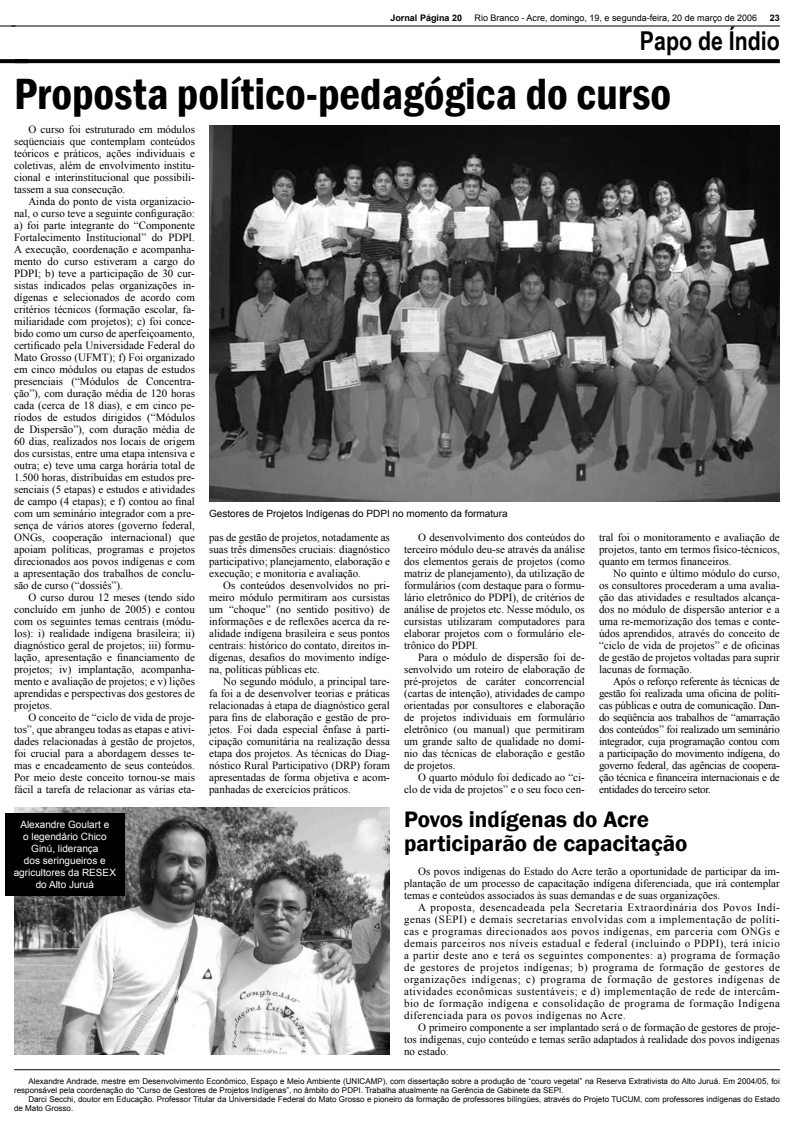
<style>
.page{position:relative;width:794px;height:1134px;background:#fff}
.page>*{position:absolute;margin:0;border:0;box-sizing:border-box;transform-origin:0 0}
.t1{font:600 condensed 45px "Franklin Gothic";color:#000}
.t2{font:700 26px "Arial Narrow";color:#000}
.t3{font:600 23px/24px "Franklin Gothic";color:#000}
.t4{font:11px/12px "Times New Roman";color:#000;text-align:justify}
.t5{font:10px "Arial";color:#fff}
.t6{font:10px "Arial";color:#000}
.t7{font:9px "Arial";color:#000}
.t8{font:700 9px "Arial";color:#000}
.t9{font:8px "Arial";color:#000}
</style>
<div class="page">
<img style="left:15px;top:808px;width:374px;height:247px">
<svg style="left:0;top:59px;width:15px;height:4px"></svg>
<hr style="left:11px;top:26px;width:769px;height:1px;background:#000">
<svg style="left:15px;top:59px;width:765px;height:4px;background:#090909"></svg>
<hr style="left:14px;top:1069px;width:766px;height:1px;background:#000">
<img style="left:210px;top:125px;width:569px;height:376px">
<div style="left:5px;top:813px;width:120px;height:83px;background:#000"></div>
<p class="t8" style="left:390px;top:12px;width:73px">Jornal Página 20</p>
<p class="t7" style="left:474px;top:12px;width:284px">Rio Branco - Acre, domingo, 19, e segunda-feira, 20 de março de 2006</p>
<p class="t8" style="left:770px;top:12px;width:12px">23</p>
<h2 class="t2" style="left:640px;top:22px;width:141px">Papo de Índio</h2>
<h1 class="t1" style="left:14px;top:64px;width:658px">Proposta político-pedagógica do curso</h1>
<p class="t4" style="left:14px;top:123px;width:182px;text-indent:14px">O curso foi estruturado em módulos seqüenciais que contemplam conteúdos teóricos e práticos, ações individuais e coletivas, além de envolvimento institu&shy;cional e interinstitucional que possibili&shy;tassem a sua consecução.</p>
<p class="t4" style="left:14px;top:195px;width:182px;text-indent:14px">Ainda do ponto de vista organizacio&shy;nal, o curso teve a seguinte configuração: a) foi parte integrante do “Componente Fortalecimento Institucional” do PDPI.<br>A execução, coordenação e acompanha&shy;mento do curso estiveram a cargo do PDPI; b) teve a participação de 30 cur&shy;sistas indicados pelas organizações in&shy;dígenas e selecionados de acordo com critérios técnicos (formação escolar, fa&shy;miliaridade com projetos); c) foi conce&shy;bido como um curso de aperfeiçoamento, certificado pela Universidade Federal do Mato Grosso (UFMT); f) Foi organizado em cinco módulos ou etapas de estudos presenciais (“Módulos de Concentra&shy;ção”), com duração média de 120 horas cada (cerca de 18 dias), e em cinco pe&shy;ríodos de estudos dirigidos (“Módulos de Dispersão”), com duração média de 60 dias, realizados nos locais de origem dos cursistas, entre uma etapa intensiva e outra; e) teve uma carga horária total de 1.500 horas, distribuídas em estudos pre&shy;senciais (5 etapas) e estudos e atividades de campo (4 etapas); e f) contou ao final com um seminário integrador com a pre&shy;sença de vários atores (governo federal, ONGs, cooperação internacional) que apoiam políticas, programas e projetos direcionados aos povos indígenas e com a apresentação dos trabalhos de conclu&shy;são de curso (“dossiês”).</p>
<p class="t4" style="left:14px;top:591px;width:182px;text-indent:14px">O curso durou 12 meses (tendo sido concluído em junho de 2005) e contou com os seguintes temas centrais (módu&shy;los): i) realidade indígena brasileira; ii) diagnóstico geral de projetos; iii) formu&shy;lação, apresentação e financiamento de projetos; iv) implantação, acompanha&shy;mento e avaliação de projetos; e v) lições aprendidas e perspectivas dos gestores de projetos.</p>
<p class="t4" style="left:14px;top:711px;width:182px;text-indent:14px">O conceito de “ciclo de vida de proje&shy;tos”, que abrangeu todas as etapas e ativi&shy;dades relacionadas à gestão de projetos, foi crucial para a abordagem desses te&shy;mas e encadeamento de seus conteúdos.<br>Por meio deste conceito tornou-se mais fácil a tarefa de relacionar as várias eta-</p>
<p class="t5" style="left:20px;top:818px;width:90px">Alexandre Goulart e</p>
<p class="t5" style="left:23px;top:830px;width:85px">o legendário Chico</p>
<p class="t5" style="left:31px;top:842px;width:69px">Ginú, liderança</p>
<p class="t5" style="left:24px;top:854px;width:83px">dos seringueiros e</p>
<p class="t5" style="left:14px;top:866px;width:97px">agricultores da RESEX</p>
<p class="t5" style="left:36px;top:878px;width:60px">do Alto Juruá</p>
<p class="t6" style="left:209px;top:507px;width:300px">Gestores de Projetos I ndígenas do PDPI no momento da formatura</p>
<p class="t4" style="left:209px;top:531px;width:182px">pas de gestão de projetos, notadamente as suas três dimensões cruciais: diagnóstico participativo; planejamento, elaboração e execução; e monitoria e avaliação.</p>
<p class="t4" style="left:209px;top:579px;width:182px;text-indent:14px">Os conteúdos desenvolvidos no pri&shy;meiro módulo permitiram aos cursistas um “choque” (no sentido positivo) de informações e de reflexões acerca da re&shy;alidade indígena brasileira e seus pontos centrais: histórico do contato, direitos in&shy;dígenas, desafios do movimento indíge&shy;na, políticas públicas etc.</p>
<p class="t4" style="left:209px;top:675px;width:182px;text-indent:14px">No segundo módulo, a principal tare&shy;fa foi a de desenvolver teorias e práticas relacionadas à etapa de diagnóstico geral para fins de elaboração e gestão de pro&shy;jetos. Foi dada especial ênfase à parti&shy;cipação comunitária na realização dessa etapa dos projetos. As técnicas do Diag&shy;nóstico Rural Participativo (DRP) foram apresentadas de forma objetiva e acom&shy;panhadas de exercícios práticos.</p>
<p class="t4" style="left:404px;top:531px;width:182px;text-indent:14px">O desenvolvimento dos conteúdos do terceiro módulo deu-se através da análise dos elementos gerais de projetos (como matriz de planejamento), da utilização de formulários (com destaque para o formu&shy;lário eletrônico do PDPI), de critérios de análise de projetos etc. Nesse módulo, os cursistas utilizaram computadores para elaborar projetos com o formulário ele&shy;trônico do PDPI.</p>
<p class="t4" style="left:404px;top:651px;width:182px;text-indent:14px">Para o módulo de dispersão foi de&shy;senvolvido um roteiro de elaboração de pré-projetos de caráter concorrencial (cartas de intenção), atividades de campo orientadas por consultores e elaboração de projetos individuais em formulário eletrônico (ou manual) que permitiram um grande salto de qualidade no domí&shy;nio das técnicas de elaboração e gestão de projetos.</p>
<p class="t4" style="left:404px;top:771px;width:182px;text-align:right">O quarto módulo foi dedicado ao “ci&shy;clo de vida de projetos” e o seu foco cen-</p>
<p class="t4" style="left:599px;top:531px;width:182px">tral foi o monitoramento e avaliação de projetos, tanto em termos físico-técnicos, quanto em termos financeiros.</p>
<p class="t4" style="left:599px;top:567px;width:182px;text-indent:14px">No quinto e último módulo do curso, os consultores procederam a uma avalia&shy;ção das atividades e resultados alcança&shy;dos no módulo de dispersão anterior e a uma re-memorização dos temas e conte&shy;údos aprendidos, através do conceito de “ciclo de vida de projetos” e de oficinas de gestão de projetos voltadas para suprir lacunas de formação.</p>
<p class="t4" style="left:599px;top:675px;width:182px;text-indent:14px">Após o reforço referente às técnicas de gestão foi realizada uma oficina de políti&shy;cas públicas e outra de comunicação. Dan&shy;do seqüência aos trabalhos de “amarração dos conteúdos” foi realizado um seminário integrador, cuja programação contou com a participação do movimento indígena, do governo federal, das agências de coopera&shy;ção técnica e financeira internacionais e de entidades do terceiro setor.</p>
<h3 class="t3" style="left:404px;top:808px;width:285px">Povos indígenas do Acre participarão de capacitação</h3>
<p class="t4" style="left:404px;top:865px;width:377px;text-indent:14px">Os povos indígenas do Estado do Acre terão a oportunidade de participar da im&shy;plantação de um processo de capacitação indígena diferenciada, que irá contemplar temas e conteúdos associados às suas demandas e de suas organizações.</p>
<p class="t4" style="left:404px;top:901px;width:377px;text-indent:14px">A proposta, desencadeada pela Secretaria Extraordinária dos Povos Indí&shy;genas (SEPI) e demais secretarias envolvidas com a implementação de políti&shy;cas e programas direcionados aos povos indígenas, em parceria com ONGs e demais parceiros nos níveis estadual e federal (incluindo o PDPI), terá início a partir deste ano e terá os seguintes componentes: a) programa de formação de gestores de projetos indígenas; b) programa de formação de gestores de organizações indígenas; c) programa de formação de gestores indígenas de atividades econômicas sustentáveis; e d) implementação de rede de intercâm&shy;bio de formação indígena e consolidação de programa de formação Indígena diferenciada para os povos indígenas no Acre.</p>
<p class="t4" style="left:404px;top:1021px;width:377px;text-indent:14px">O primeiro componente a ser implantado será o de formação de gestores de proje&shy;tos indígenas, cujo conteúdo e temas serão adaptados à realidade dos povos indígenas no estado.</p>
<p class="t9" style="left:28px;top:1076px;width:323px">Alexandre Andrade, mestre em Desenvolvimento Econômico, Espaço e Meio Ambiente (UNIC</p>
<p class="t9" style="left:365px;top:1076px;width:416px">AMP), com dissertação sobre a produção de “couro vegetal” na Reserva Extrativista do Alto Juruá. Em 2004/05, foi</p>
<p class="t9" style="left:14px;top:1085px;width:551px">responsável pela coordenação do “Curso de Gestores de Projetos I ndígenas”, no âmbito do PDPI . Trabalha atualmente na Gerência de Gabinete da SEPI .</p>
<p class="t9" style="left:28px;top:1094px;width:590px">Darci Secchi, doutor em Educação. Professor Titular da U niversidade Federal do Mato Grosso e pioneiro da formação de professores bilíngües, através do Projeto TUCU</p>
<p class="t9" style="left:633px;top:1094px;width:148px">M, com professores indígenas do Estado</p>
<p class="t9" style="left:14px;top:1103px;width:61px">de Mato Grosso.</p>
</div>
